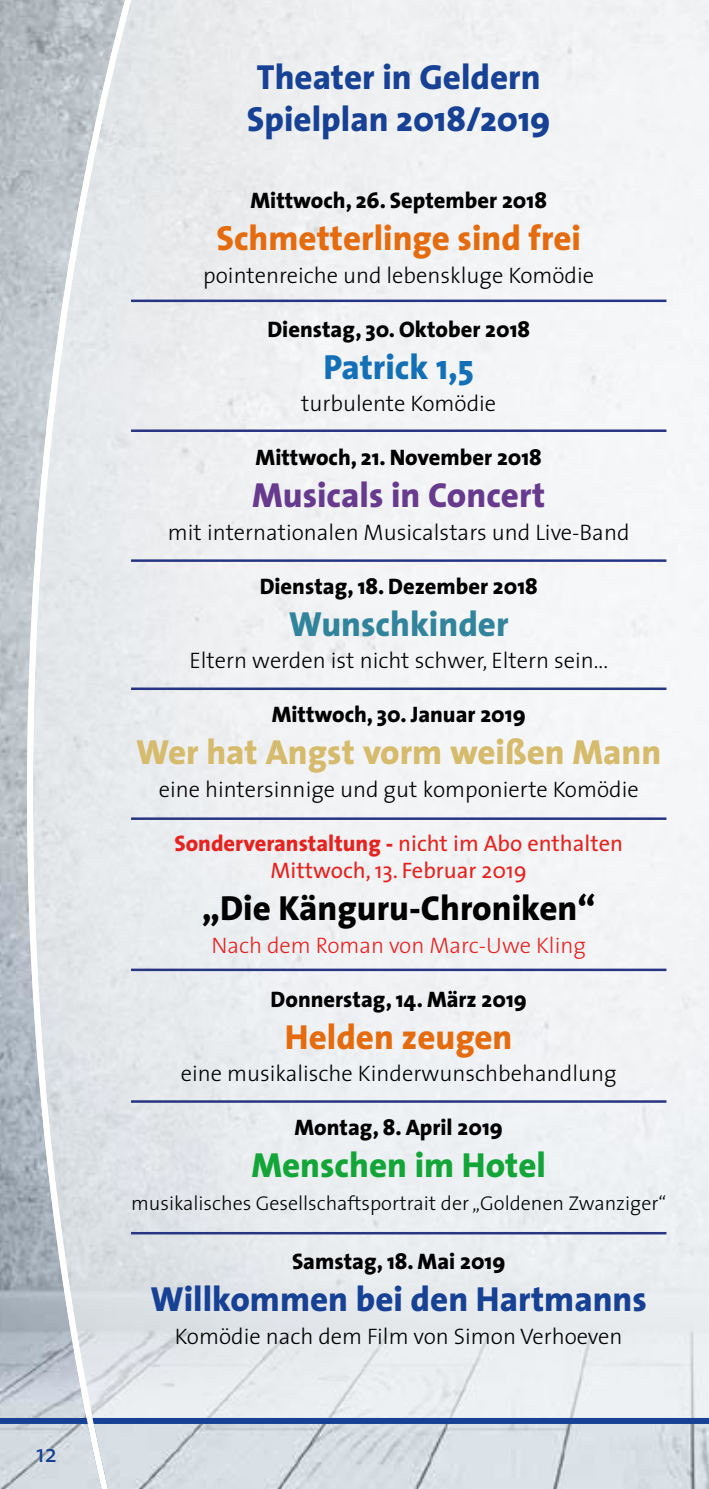
<style>
.page{position:relative;width:709px;height:1489px;background:#fff}
.page>*{position:absolute;margin:0;border:0;box-sizing:border-box;transform-origin:0 0}
.t1{font:800 35px/42px "The Sans";color:#164194}
.t2{font:800 35px "The Sans";color:#e46c0e}
.t3{font:800 35px "The Sans";color:#d6bb6d}
.t4{font:800 35px "The Sans";color:#000}
.t5{font:800 35px "The Sans";color:#673a8e}
.t6{font:800 35px "The Sans";color:#13a538}
.t7{font:800 35px "The Sans";color:#31849b}
.t8{font:800 35px "The Sans";color:#1370b7}
.t9{font:25px "The Sans";color:#164194}
.t10{font:300 22.5px "The Sans";color:#000}
.t11{font:800 22.5px "The Sans";color:#000}
.t12{font:22.5px/27px "The Sans";color:#e52320;text-align:center}
.t13{font:300 22.5px "The Sans";color:#e52320}
.t14{font:300 20px "The Sans";color:#000}
.s1{font-weight:800}
</style>
<div class="page">
<img style="left:222px;top:0;width:487px;height:1417px">
<hr style="left:131px;top:299px;width:535px;height:3px;background:#283583">
<hr style="left:131px;top:429px;width:535px;height:3px;background:#283583">
<hr style="left:131px;top:559px;width:535px;height:3px;background:#283583">
<hr style="left:131px;top:687px;width:535px;height:3px;background:#283583">
<hr style="left:131px;top:968px;width:535px;height:3px;background:#283583">
<hr style="left:131px;top:1100px;width:535px;height:2px;background:#283583">
<hr style="left:131px;top:1231px;width:535px;height:3px;background:#283583">
<hr style="left:131px;top:817px;width:535px;height:2px;background:#283583">
<img style="left:0;top:0;width:24px;height:1417px">
<svg style="left:0;top:1423px;width:24px;height:65px;background:#cbd3da"></svg>
<img style="left:222px;top:1423px;width:487px;height:65px">
<div style="left:0;top:1417px;width:709px;height:6px;background:#164194"></div>
<svg style="left:24px;top:0;width:198px;height:1488px;background:#dce0e5"></svg>
<p class="t9" style="left:36px;top:1432px;width:22px">12</p>
<h1 class="t1" style="left:247px;top:55px;width:305px">Theater in Geldern<br>Spielplan 2018/2019</h1>
<p class="t11" style="left:250px;top:181px;width:298px">Mittwoch, 26. September 2018</p>
<h1 class="t2" style="left:216px;top:209px;width:366px">Schmetterlinge sind frei</h1>
<p class="t10" style="left:203px;top:256px;width:392px">pointenreiche und lebenskluge Komödie</p>
<p class="t11" style="left:267px;top:310px;width:264px">Dienstag, 30. Oktober 2018</p>
<h1 class="t8" style="left:323px;top:337px;width:152px">Patrick 1,5</h1>
<p class="t10" style="left:301px;top:385px;width:197px">turbulente Komödie</p>
<p class="t11" style="left:256px;top:438px;width:288px">Mittwoch, 21. November 2018</p>
<h1 class="t5" style="left:252px;top:466px;width:294px">Musicals in Concert</h1>
<p class="t10" style="left:168px;top:513px;width:463px">mit internationalen Musicalstars und Live-Band</p>
<p class="t11" style="left:260px;top:567px;width:279px">Dienstag, 18. Dezember 2018</p>
<h1 class="t7" style="left:289px;top:594px;width:221px">Wunschkinder</h1>
<p class="t10" style="left:189px;top:642px;width:420px">Eltern werden ist nicht schwer, Eltern sein...</p>
<p class="t11" style="left:272px;top:695px;width:255px">Mittwoch, 30. Januar 2019</p>
<h1 class="t3" style="left:136px;top:723px;width:526px">Wer hat Angst vorm weißen Mann</h1>
<p class="t10" style="left:159px;top:770px;width:481px">eine hintersinnige und gut komponierte Komödie</p>
<p class="t12" style="left:174px;top:829px;width:450px"><span class="s1">Sonderveranstaltung -</span> nicht im Abo enthalten<br>Mittwoch, 13. Februar 2019</p>
<h1 class="t4" style="left:202px;top:878px;width:395px">„Die Känguru-Chroniken“</h1>
<p class="t13" style="left:211px;top:926px;width:376px">Nach dem Roman von Marc-Uwe Kling</p>
<p class="t11" style="left:270px;top:979px;width:258px">Donnerstag, 14. März 2019</p>
<h1 class="t2" style="left:285px;top:1007px;width:229px">Helden zeugen</h1>
<p class="t10" style="left:181px;top:1054px;width:437px">eine musikalische Kinderwunschbehandlung</p>
<p class="t11" style="left:294px;top:1108px;width:210px">Montag, 8. April 2019</p>
<h1 class="t6" style="left:251px;top:1135px;width:296px">Menschen im Hotel</h1>
<p class="t14" style="left:131px;top:1186px;width:537px">musikalisches Gesellschaftsportrait der „Goldenen Zwanziger“</p>
<p class="t11" style="left:292px;top:1242px;width:215px">Samstag, 18. Mai 2019</p>
<h1 class="t1" style="left:150px;top:1277px;width:498px">Willkommen bei den Hartmanns</h1>
<p class="t10" style="left:175px;top:1317px;width:449px">Komödie nach dem Film von Simon Verhoeven</p>
</div>
